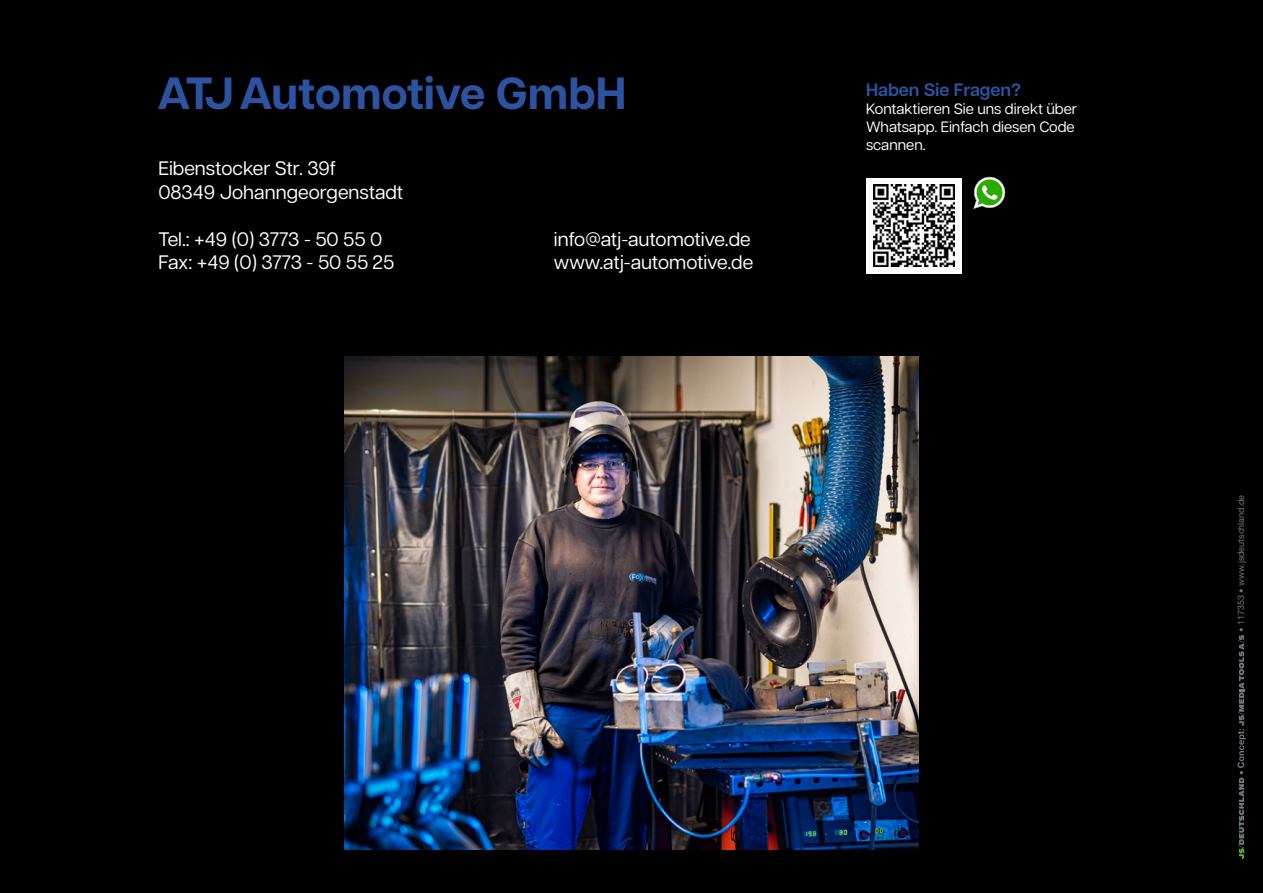
<style>
.page{position:relative;width:1263px;height:893px;background:#000}
.page>*{position:absolute;margin:0;border:0;box-sizing:border-box;transform-origin:0 0}
.t1{font:700 45px "Articulat CF";letter-spacing:-.005em;color:#2d529f}
.t2{font:19.5px/23.4px "Articulat CF";color:#fff}
.t3{font:600 18px "Articulat CF";color:#2d529f}
.t4{font:15px/18px "Articulat CF";color:#fff}
.t5{font:9px "Helvetica Neue LT Std";color:#72797c}
</style>
<div class="page">
<svg style="left:1237px;top:635px;width:9px;height:224px"></svg>
<img style="left:344px;top:356px;width:574px;height:493px">
<div style="left:866px;top:178px;width:96px;height:95px;background:#fff"></div>
<img style="left:873px;top:185px;width:82px;height:81px">
<svg style="left:973px;top:177px;width:32px;height:32px"></svg>
<h1 class="t1" style="left:157px;top:60px;width:470px">ATJ Automotive GmbH</h1>
<p class="t2" style="left:158px;top:156px;width:246px">Eibenstocker Str. 39f<br>08349 Johanngeorgenstadt</p>
<p class="t2" style="left:158px;top:226px;width:237px">Tel.: +49 (0) 3773 - 50 55 0<br>Fax: +49 (0) 3773 - 50 55 25</p>
<p class="t2" style="left:554px;top:226px;width:201px">info@atj-automotive.de www.atj-automotive.de</p>
<p class="t3" style="left:866px;top:77px;width:157px">Haben Sie Fragen?</p>
<p class="t4" style="left:866px;top:99px;width:213px">Kontaktieren Sie uns direkt über<br>Whatsapp. Einfach diesen Code scannen.</p>
<p class="t5" style="left:1235px;top:632px;width:139px;rotate:-90deg">• 117353 • www.jsdeutschland.de</p>
</div>
